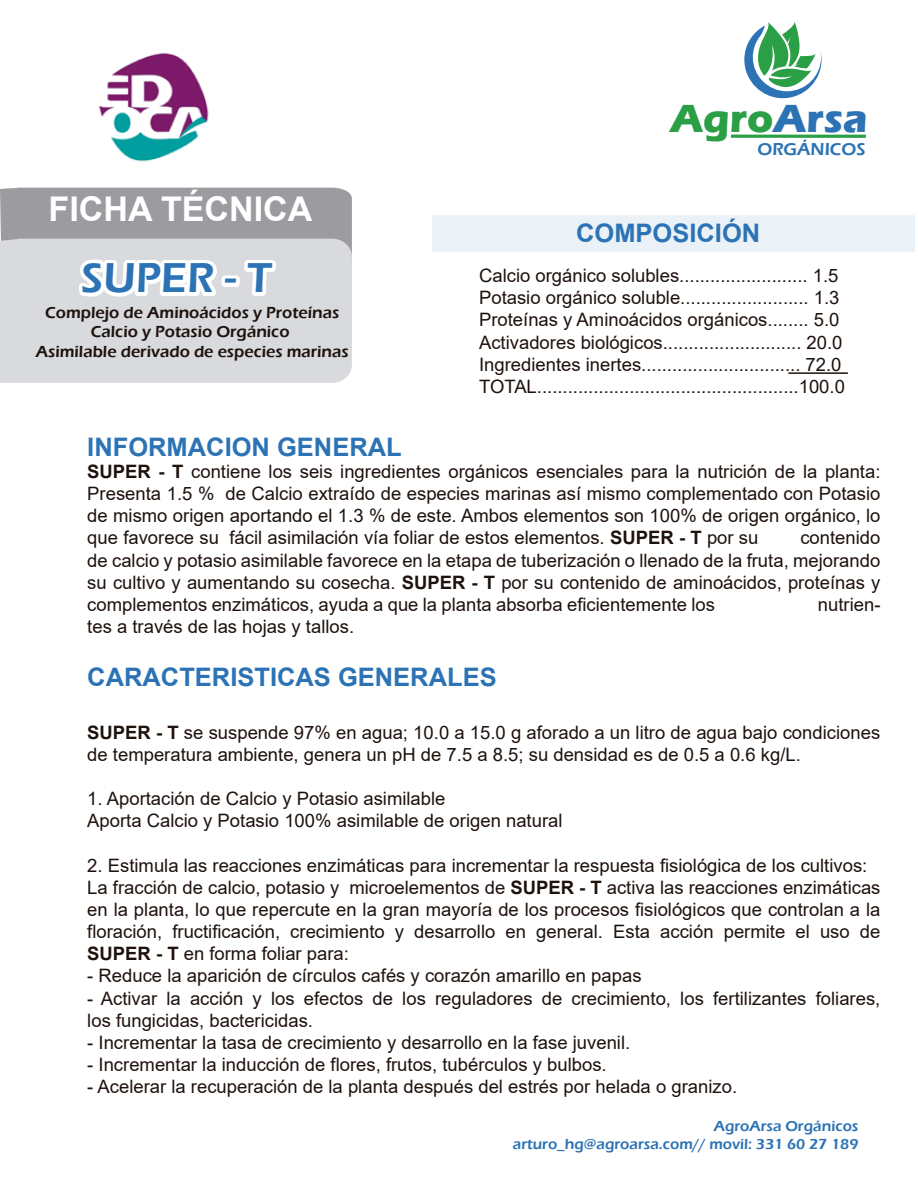
<style>
.page{position:relative;width:918px;height:1188px;background:#fff}
.page>*{position:absolute;margin:0;border:0;box-sizing:border-box;transform-origin:0 0}
.t1{font:600 43.05px "Eras ITC";color:#2c73b5}
.t2{font:700 40.35px "Eras ITC";color:#2b9f45}
.t3{font:700 34.05px "Arial";color:#fff}
.t4{font:700 25.5px "Arial";color:#2c73b5}
.t5{font:18.45px/22.2px "Arial";color:#1e120d}
.t6{font:600 17.85px "Eras ITC";color:#2c73b5}
.t7{font:600 16.5px/19.8px "Eras ITC";color:#1e120d;text-align:center}
.t8{font:600 15px/18px "Eras ITC";color:#2c73b5;text-align:right}
.s1{color:#2c73b5}
.s2{font-weight:700}
</style>
<div class="page">
<svg style="left:0;top:52px;width:352px;height:331px"></svg>
<div style="left:432px;top:215px;width:483px;height:37px;background:#eaf1f7"></div>
<hr style="left:788px;top:372px;width:60px;height:2px;background:#1e120d">
<hr style="left:731px;top:135px;width:135px;height:3px;background:#2b9f45">
<svg style="left:744px;top:21px;width:78px;height:77px"></svg>
<h3 class="t3" style="left:49px;top:185px;width:265px">FICHA TÉCNICA</h3>
<h1 class="t1" style="left:81px;top:254px;width:192px">SUPER - T</h1>
<p class="t7" style="left:36px;top:302px;width:314px">Complejo de Aminoácidos y Proteínas<br>Calcio y Potasio Orgánico<br>Asimilable derivado de especies marinas</p>
<h2 class="t2" style="left:670px;top:96px;width:199px">Agro<span class="s1">Arsa</span></h2>
<p class="t6" style="left:757px;top:139px;width:110px">ORGÁNICOS</p>
<h3 class="t4" style="left:576px;top:215px;width:186px">COMPOSICIÓN</h3>
<p class="t5" style="left:479px;top:264px;width:367px">Calcio orgánico solubles ......................... 1.5<br>Potasio orgánico soluble......................... 1.3<br>Proteínas y Aminoácidos orgánicos........ 5.0<br>Activadores biológicos........................... 20.0<br>Ingredientes inertes............................... 72.0<br>TOTAL...................................................100.0</p>
<h3 class="t4" style="left:87px;top:429px;width:316px">INFORMACION GENERAL</h3>
<p class="t5" style="left:87px;top:460px;width:795px;text-align:justify"><span class="s2">SUPER - T</span> contiene los seis ingredientes orgánicos esenciales para la nutrición de la planta:<br>Presenta 1.5 % de Calcio extraído de especies marinas así mismo complementado con Potasio de mismo origen aportando el 1.3 % de este. Ambos elementos son 100% de origen orgánico, lo que favorece su fácil asimilación vía foliar de estos elementos. <span class="s2">SUPER - T</span> por su</p>
<p class="t5" style="left:87px;top:527px;width:795px;text-align:justify;text-indent:713px">contenido de calcio y potasio asimilable favorece en la etapa de tuberización o llenado de la fruta, mejorando su cultivo y aumentando su cosecha. <span class="s2">SUPER - T</span> por su contenido de aminoácidos, proteínas y complementos enzimáticos, ayuda a que la planta absorba eficientemente los</p>
<p class="t5" style="left:818px;top:593px;width:64px">nutrien-</p>
<p class="t5" style="left:87px;top:615px;width:268px">tes a través de las hojas y tallos.</p>
<h3 class="t4" style="left:87px;top:659px;width:411px">CARACTERISTICAS GENERALES</h3>
<p class="t5" style="left:87px;top:721px;width:794px"><span class="s2">SUPER - T</span> se suspende 97% en agua; 10.0 a 15.0 g aforado a un litro de agua bajo condiciones de temperatura ambiente, genera un pH de 7.5 a 8.5; su densidad es de 0.5 a 0.6 kg/L.</p>
<p class="t5" style="left:87px;top:787px;width:477px">1. Aportación de Calcio y Potasio asimilable<br>Aporta Calcio y Potasio 100% asimilable de origen natural</p>
<p class="t5" style="left:87px;top:854px;width:795px">2. Estimula las reacciones enzimáticas para incrementar la respuesta fisiológica de los cultivos:<br>La fracción de calcio, potasio y microelementos de <span class="s2">SUPER - T</span> activa las reacciones enzimáticas en la planta, lo que repercute en la gran mayoría de los procesos fisiológicos que controlan a la floración, fructificación, crecimiento y desarrollo en general. Esta acción permite el uso de <span class="s2">SUPER - T</span> en forma foliar para:</p>
<p class="t5" style="left:87px;top:965px;width:556px">- Reduce la aparición de círculos cafés y corazón amarillo en papas</p>
<p class="t5" style="left:87px;top:987px;width:795px">- Activar la acción y los efectos de los reguladores de crecimiento, los fertilizantes foliares, los fungicidas, bactericidas.</p>
<p class="t5" style="left:87px;top:1031px;width:545px">- Incrementar la tasa de crecimiento y desarrollo en la fase juvenil.</p>
<p class="t5" style="left:87px;top:1053px;width:521px">- Incrementar la inducción de flores, frutos, tubérculos y bulbos.</p>
<p class="t5" style="left:87px;top:1076px;width:651px">- Acelerar la recuperación de la planta después del estrés por helada o granizo.</p>
<p class="t8" style="left:513px;top:1117px;width:347px">AgroArsa Orgánicos<br>arturo_hg@agroarsa.com// movil: 331 60 27 189</p>
</div>
